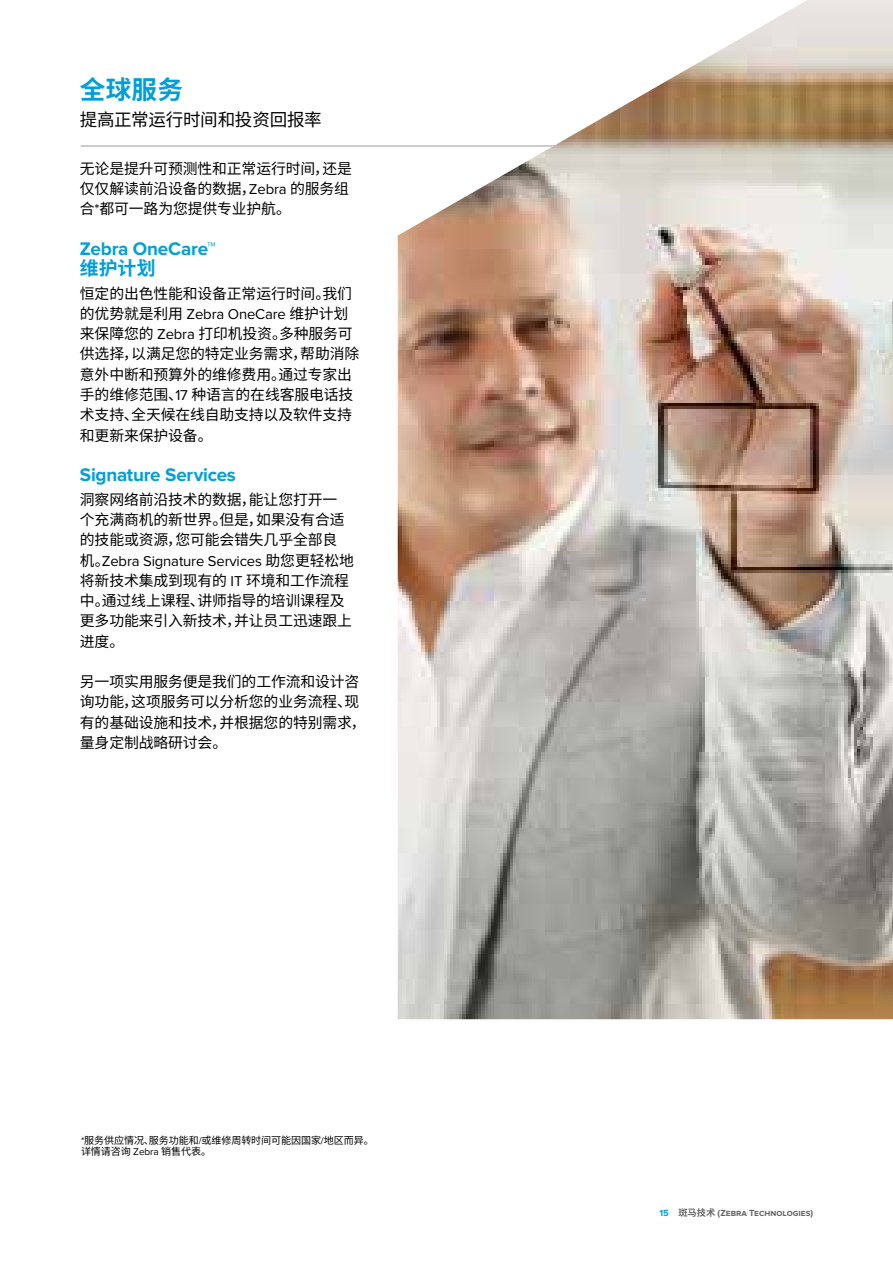
<style>
.page{position:relative;width:893px;height:1263px;background:#fff}
.page>*{position:absolute;margin:0;border:0;box-sizing:border-box;transform-origin:0 0}
.t1{font:700 25.65px "Noto Sans CJ Ksc";color:#009fdb}
.t2{font:700 18.9px "Proxima Nova";letter-spacing:-.01em;color:#009fdb}
.t3{font:700 18.9px "Noto Sans CJ Ksc";color:#009fdb}
.t4{font:17.55px "Noto Sans CJ Ksc";letter-spacing:-.015em;color:#000101}
.t5{font:14.85px/20.2px "Noto Sans CJ Ksc";letter-spacing:-.01em;color:#000101}
.t6{font:14.85px "Proxima Nova";letter-spacing:-.01em;color:#000101}
.t7{font:10.05px/11.4px "Noto Sans CJ Ksc";letter-spacing:-.01em;color:#000101}
.t8{font:700 9.3px "Proxima Nova";color:#666767}
.s1{font-family:"Proxima Nova"}
.s2{font-family:"Noto Sans CJ Ksc"}
.s3{color:#009fdb}
</style>
<div class="page">
<hr style="left:81px;top:146px;width:512px;height:1px;background:#9a9a9a">
<img style="left:398px;top:0;width:495px;height:1019px">
<h1 class="t1" style="left:80px;top:75px;width:105px">全球服务</h1>
<p class="t4" style="left:80px;top:110px;width:243px">提高正常运行时间和投资回报率</p>
<p class="t5" style="left:80px;top:158px;width:274px">无论是提升可预测性和正常运行时间，还是仅仅解读前沿设备的数据，<span class="s1">Zebra</span> 的服务组合<span class="s1">*</span>都可一路为您提供专业护航。</p>
<p class="t2" style="left:80px;top:237px;width:137px">Zebra OneCare™</p>
<p class="t3" style="left:80px;top:257px;width:77px">维护计划</p>
<p class="t5" style="left:80px;top:283px;width:274px">恒定的出色性能和设备正常运行时间。我们</p>
<p class="t6" style="left:80px;top:305px;width:270px"><span class="s2">的优势就是利用</span> Zebra OneCare <span class="s2">维护计划</span></p>
<p class="t5" style="left:80px;top:324px;width:281px">来保障您的 <span class="s1">Zebra</span> 打印机投资。多种服务可供选择，以满足您的特定业务需求，帮助消除意外中断和预算外的维修费用。通过专家出手的维修范围、<span class="s1">17</span> 种语言的在线客服电话技术支持、全天候在线自助支持以及软件支持和更新来保护设备。</p>
<p class="t2" style="left:80px;top:464px;width:157px">Signature Services</p>
<p class="t5" style="left:80px;top:489px;width:266px">洞察网络前沿技术的数据，能让您打开一个充满商机的新世界。但是，如果没有合适的技能或资源，您可能会错失几乎全部良</p>
<p class="t6" style="left:80px;top:552px;width:276px"><span class="s2">机。</span>Zebra Signature Services <span class="s2">助您更轻松地</span></p>
<p class="t5" style="left:80px;top:570px;width:274px">将新技术集成到现有的 <span class="s1">IT</span> 环境和工作流程中。通过线上课程、讲师指导的培训课程及更多功能来引入新技术，并让员工迅速跟上进度。</p>
<p class="t5" style="left:80px;top:672px;width:287px">另一项实用服务便是我们的工作流和设计咨询功能，这项服务可以分析您的业务流程、现有的基础设施和技术，并根据您的特别需求，量身定制战略研讨会。</p>
<p class="t7" style="left:81px;top:1135px;width:294px"><span class="s1">*</span>服务供应情况、服务功能和<span class="s1">/</span>或维修周转时间可能因国家<span class="s1">/</span>地区而异。详情请咨询 <span class="s1">Zebra</span> 销售代表。</p>
<p class="t8" style="left:659px;top:1208px;width:155px"><span class="s3">15</span> <span class="s2">斑马技术</span> (Zebra Technologies)</p>
</div>
